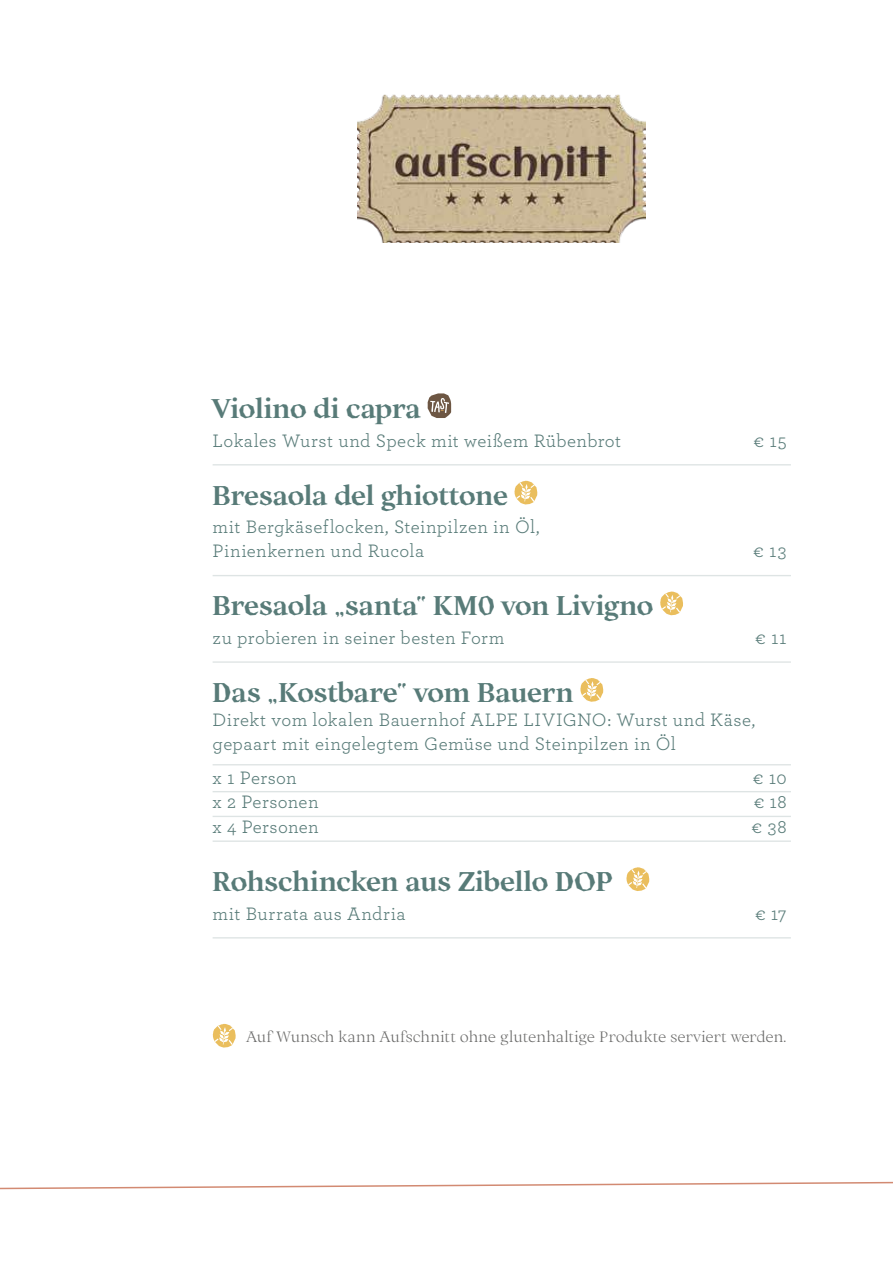
<style>
.page{position:relative;width:893px;height:1263px;background:#fff}
.page>*{position:absolute;margin:0;border:0;box-sizing:border-box;transform-origin:0 0}
.t1{font:700 27px "Ortica";letter-spacing:-.005em;color:#587b78}
.t2{font:18.9px/24.3px "Archer";letter-spacing:.02em;color:#587b78}
.t3{font:300 15px "Ortica";letter-spacing:.02em;color:#6b6b6a}
</style>
<div class="page">
<hr style="left:213px;top:464px;width:578px;height:1px;background:#dee4e4">
<hr style="left:213px;top:575px;width:578px;height:1px;background:#dee4e4">
<hr style="left:213px;top:661px;width:578px;height:2px;background:#dee4e4">
<hr style="left:213px;top:764px;width:578px;height:1px;background:#dee4e4">
<hr style="left:213px;top:791px;width:578px;height:1px;background:#dee4e4">
<hr style="left:213px;top:816px;width:578px;height:1px;background:#dee4e4">
<hr style="left:213px;top:840px;width:578px;height:2px;background:#dee4e4">
<hr style="left:213px;top:937px;width:578px;height:1px;background:#dee4e4">
<svg style="left:428px;top:393px;width:23px;height:25px"></svg>
<svg style="left:514px;top:481px;width:23px;height:24px"></svg>
<svg style="left:660px;top:591px;width:23px;height:24px"></svg>
<svg style="left:580px;top:678px;width:23px;height:24px"></svg>
<svg style="left:626px;top:867px;width:23px;height:24px"></svg>
<svg style="left:213px;top:1024px;width:23px;height:24px"></svg>
<img style="left:358px;top:95px;width:288px;height:148px">
<svg style="left:0;top:1181px;width:893px;height:8px"></svg>
<h1 class="t1" style="left:213px;top:392px;width:210px">Violino di capra</h1>
<p class="t2" style="left:213px;top:427px;width:410px">Lokales Wurst und Speck mit weißem Rübenbrot</p>
<p class="t2" style="left:754px;top:427px;width:35px">€ 15</p>
<h1 class="t1" style="left:213px;top:479px;width:297px">Bresaola del ghiottone</h1>
<p class="t2" style="left:213px;top:514px;width:328px">mit Bergkäseflocken, Steinpilzen in Öl,<br>Pinienkernen und Rucola</p>
<p class="t2" style="left:753px;top:538px;width:35px">€ 13</p>
<h1 class="t1" style="left:213px;top:589px;width:442px">Bresaola „santa“ KM0 von Livigno</h1>
<p class="t2" style="left:213px;top:624px;width:293px">zu probieren in seiner besten Form</p>
<p class="t2" style="left:755px;top:624px;width:33px">€ 11</p>
<h1 class="t1" style="left:213px;top:676px;width:363px">Das „Kostbare“ vom Bauern</h1>
<p class="t2" style="left:213px;top:707px;width:544px">Direkt vom lokalen Bauernhof ALPE LIVIGNO: Wurst und Käse, gepaart mit eingelegtem Gemüse und Steinpilzen in Öl</p>
<p class="t2" style="left:213px;top:764px;width:86px">x 1 Person</p>
<p class="t2" style="left:753px;top:764px;width:35px">€ 10</p>
<p class="t2" style="left:213px;top:789px;width:107px">x 2 Personen</p>
<p class="t2" style="left:754px;top:789px;width:35px">€ 18</p>
<p class="t2" style="left:213px;top:814px;width:108px">x 4 Personen</p>
<p class="t2" style="left:751px;top:814px;width:37px">€ 38</p>
<h1 class="t1" style="left:213px;top:865px;width:402px">Rohschincken aus Zibello DOP</h1>
<p class="t2" style="left:213px;top:900px;width:194px">mit Burrata aus Andria</p>
<p class="t2" style="left:755px;top:900px;width:33px">€ 17</p>
<p class="t3" style="left:246px;top:1027px;width:541px">Auf Wunsch kann Aufschnitt ohne glutenhaltige Produkte serviert werden.</p>
</div>
